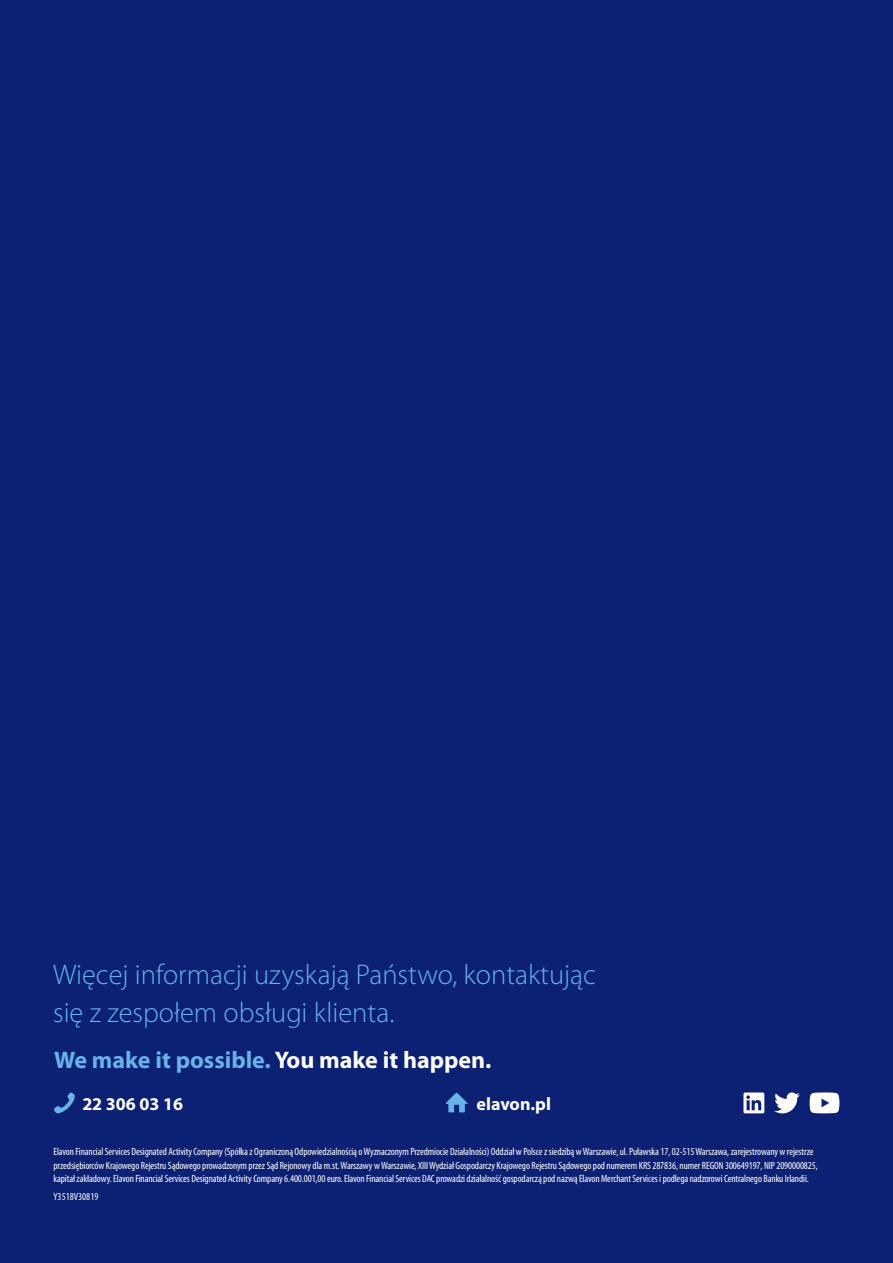
<style>
.page{position:relative;width:893px;height:1263px;background:#0c2074}
.page>*{position:absolute;margin:0;border:0;box-sizing:border-box;transform-origin:0 0}
.t1{font:300 28.5px/37.5px "Myriad Pro";color:#67b2e8}
.H4-SignOff_Strapline{font:700 24px "Myriad Pro";color:#67b2e8}
.H5-Web_Address_URL{font:700 18px "Myriad Pro";color:#fff}
.t2{font:condensed 10.5px/13.5px "Myriad Pro";letter-spacing:-.01em;color:#fff}
.s1{color:#fff}
</style>
<div class="page">
<svg style="left:445px;top:1092px;width:23px;height:20px"></svg>
<svg style="left:743px;top:1092px;width:21px;height:21px"></svg>
<svg style="left:810px;top:1092px;width:29px;height:21px"></svg>
<svg style="left:774px;top:1092px;width:26px;height:21px"></svg>
<svg style="left:54px;top:1092px;width:21px;height:22px"></svg>
<p class="t1" style="left:53px;top:956px;width:544px">Więcej informacji uzyskają Państwo, kontaktując się z zespołem obsługi klienta.</p>
<p class="H4-SignOff_Strapline" style="left:54px;top:1044px;width:439px">We make it possible. <span class="s1">You make it happen.</span></p>
<p class="H5-Web_Address_URL" style="left:82px;top:1092px;width:102px">22 306 03 16</p>
<p class="H5-Web_Address_URL" style="left:477px;top:1092px;width:76px">elavon.pl</p>
<p class="t2" style="left:53px;top:1145px;width:766px">Elavon Financial Services Designated Activity Company (Spółka z Ograniczoną Odpowiedzialnością o Wyznaczonym Przedmiocie Działalności) Oddział w Polsce z siedzibą w Warszawie, ul. Puławska 17, 02-515 Warszawa, zarejestrowany w rejestrze przedsiębiorców Krajowego Rejestru Sądowego prowadzonym przez Sąd Rejonowy dla m.st. Warszawy w Warszawie, XIII Wydział Gospodarczy Krajowego Rejestru Sądowego pod numerem KRS 287836, numer REGON 300649197, NIP 2090000825, kapitał zakładowy. Elavon Financial Services Designated Activity Company 6.400.001,00 euro. Elavon Financial Services DAC prowadzi działalność gospodarczą pod nazwą Elavon Merchant Services i podlega nadzorowi Centralnego Banku Irlandii.</p>
<p class="t2" style="left:53px;top:1190px;width:46px">Y3518V30819</p>
</div>
